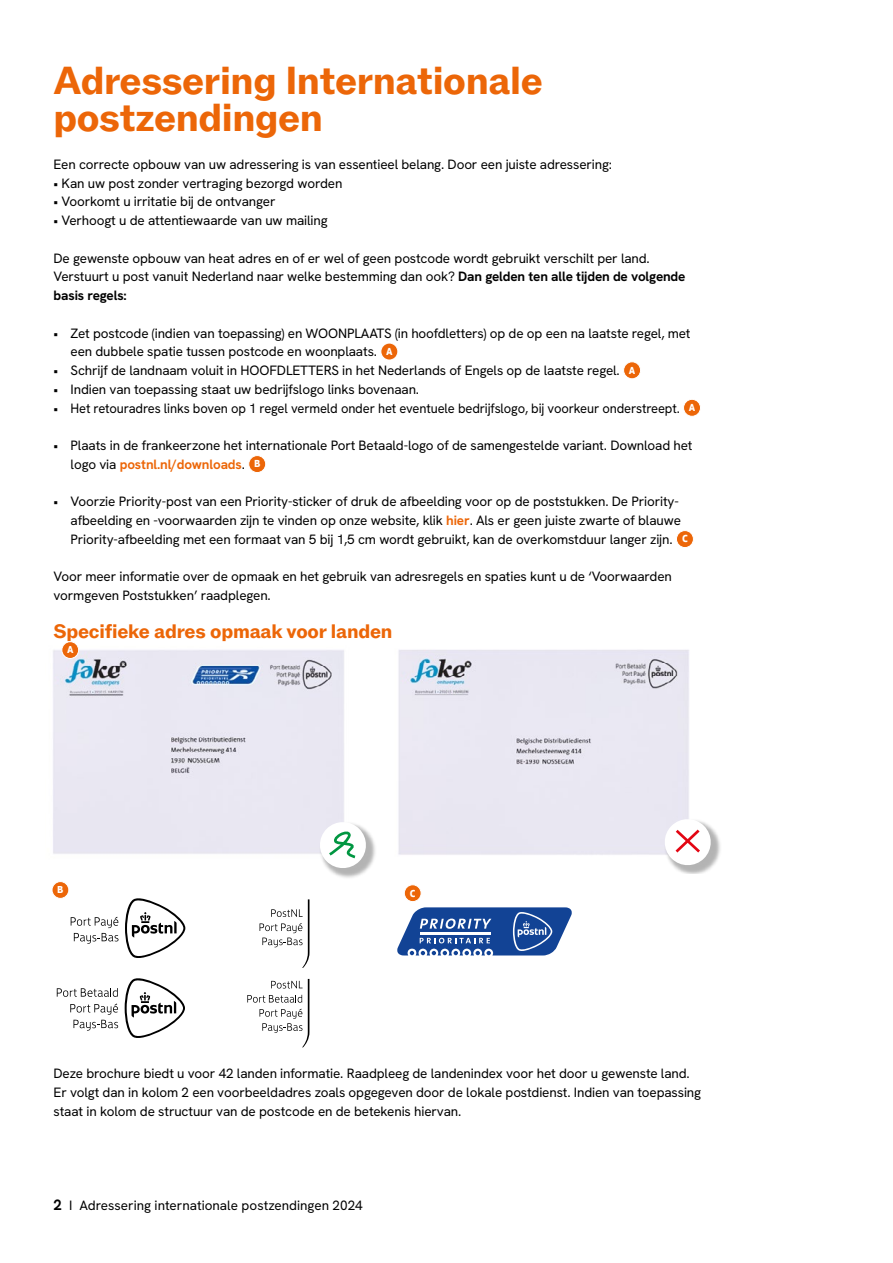
<style>
.page{position:relative;width:893px;height:1263px;background:#fff}
.page>*{position:absolute;margin:0;border:0;box-sizing:border-box;transform-origin:0 0}
.t1{font:700 39px/37.5px "ABCROM";letter-spacing:-.01em;color:#ec6608}
.t2{font:700 19.5px "ABCROM";letter-spacing:-.01em;color:#ec6608}
.t3{font:13.5px/18.8px "Hanken Grotesk";letter-spacing:-.01em;color:#000}
.t4{font:700 10.35px "Post NL";color:#fff}
.s1{font-weight:700}
.s2{font-family:"Post NL";font-weight:700;font-size:10.5px;color:#fff}
.s3{font-weight:700;color:#ec6608}
.s4{font-weight:700;font-size:15px}
</style>
<div class="page">
<div style="left:381px;top:343px;width:17px;height:17px;background:#ec6608;border-radius:50%"></div>
<div style="left:380px;top:343px;width:18px;height:18px;border:1px solid #fff;border-radius:50%"></div>
<div style="left:624px;top:362px;width:17px;height:17px;background:#ec6608;border-radius:50%"></div>
<div style="left:623px;top:361px;width:18px;height:18px;border:1px solid #fff;border-radius:50%"></div>
<div style="left:683px;top:399px;width:17px;height:17px;background:#ec6608;border-radius:50%"></div>
<div style="left:683px;top:399px;width:18px;height:18px;border:1px solid #fff;border-radius:50%"></div>
<div style="left:249px;top:456px;width:17px;height:17px;background:#ec6608;border-radius:50%"></div>
<div style="left:248px;top:455px;width:18px;height:18px;border:1px solid #fff;border-radius:50%"></div>
<div style="left:676px;top:531px;width:17px;height:17px;background:#ec6608;border-radius:50%"></div>
<div style="left:676px;top:530px;width:18px;height:18px;border:1px solid #fff;border-radius:50%"></div>
<img style="left:53px;top:643px;width:291px;height:211px">
<img style="left:317px;top:819px;width:58px;height:59px">
<svg style="left:318px;top:820px;width:50px;height:50px"></svg>
<div style="left:62px;top:642px;width:17px;height:16px;background:#ec6608;border-radius:50%"></div>
<div style="left:61px;top:641px;width:18px;height:18px;border:1px solid #fff;border-radius:50%"></div>
<img style="left:398px;top:650px;width:304px;height:237px">
<img style="left:662px;top:816px;width:58px;height:57px">
<svg style="left:662px;top:817px;width:51px;height:50px"></svg>
<svg style="left:125px;top:898px;width:60px;height:60px"></svg>
<svg style="left:71px;top:917px;width:47px;height:27px"></svg>
<svg style="left:260px;top:899px;width:49px;height:69px"></svg>
<svg style="left:125px;top:978px;width:60px;height:60px"></svg>
<svg style="left:57px;top:988px;width:61px;height:9px"></svg>
<svg style="left:70px;top:1003px;width:48px;height:27px"></svg>
<svg style="left:247px;top:979px;width:62px;height:68px"></svg>
<div style="left:52px;top:881px;width:17px;height:17px;background:#ec6608;border-radius:50%"></div>
<div style="left:52px;top:881px;width:17px;height:18px;border:1px solid #fff;border-radius:50%"></div>
<svg style="left:397px;top:907px;width:175px;height:49px"></svg>
<div style="left:404px;top:885px;width:17px;height:16px;background:#ec6608;border-radius:50%"></div>
<div style="left:404px;top:884px;width:18px;height:18px;border:1px solid #fff;border-radius:50%"></div>
<h1 class="t1" style="left:54px;top:62px;width:491px">Adressering Internationale postzendingen</h1>
<p class="t3" style="left:54px;top:154px;width:560px">Een correcte opbouw van uw adressering is van essentieel belang. Door een juiste adressering:</p>
<p class="t3" style="left:54px;top:173px;width:290px">• Kan uw post zonder vertraging bezorgd worden</p>
<p class="t3" style="left:54px;top:192px;width:223px">• Voorkomt u irritatie bij de ontvanger</p>
<p class="t3" style="left:54px;top:211px;width:276px">• Verhoogt u de attentiewaarde van uw mailing</p>
<p class="t3" style="left:54px;top:248px;width:633px">De gewenste opbouw van heat adres en of er wel of geen postcode wordt gebruikt verschilt per land.<br>Verstuurt u post vanuit Nederland naar welke bestemming dan ook? <span class="s1">Dan gelden ten alle tijden de volgende basis regels:</span></p>
<p class="t3" style="left:71px;top:323px;width:622px;text-indent:-17px">• Zet postcode (indien van toepassing) en WOONPLAATS (in hoofdletters) op de op een na laatste regel, met een dubbele spatie tussen postcode en woonplaats. <span class="s2">A</span></p>
<p class="t3" style="left:54px;top:361px;width:583px">• Schrijf de landnaam voluit in HOOFDLETTERS in het Nederlands of Engels op de laatste regel. <span class="s2">A</span></p>
<p class="t3" style="left:54px;top:379px;width:367px">• Indien van toepassing staat uw bedrijfslogo links bovenaan.</p>
<p class="t3" style="left:54px;top:398px;width:643px">• Het retouradres links boven op 1 regel vermeld onder het eventuele bedrijfslogo, bij voorkeur onderstreept. <span class="s2">A</span></p>
<p class="t3" style="left:71px;top:436px;width:623px;text-indent:-17px">• Plaats in de frankeerzone het internationale Port Betaald-logo of de samengestelde variant. Download het logo via <span class="s3">postnl.nl/downloads</span>. <span class="s2">B</span></p>
<p class="t3" style="left:71px;top:492px;width:619px;text-indent:-17px">• Voorzie Priority-post van een Priority-sticker of druk de afbeelding voor op de poststukken. De Priority&shy;afbeelding en -voorwaarden zijn te vinden op onze website, klik <span class="s3">hier</span>. Als er geen juiste zwarte of blauwe<br>Priority-afbeelding met een formaat van 5 bij 1,5 cm wordt gebruikt, kan de overkomstduur langer zijn. <span class="s2">C</span></p>
<p class="t3" style="left:54px;top:567px;width:620px">Voor meer informatie over de opmaak en het gebruik van adresregels en spaties kunt u de ‘Voorwaarden vormgeven Poststukken’ raadplegen.</p>
<h2 class="t2" style="left:54px;top:619px;width:340px">Specifieke adres opmaak voor landen</h2>
<p class="t4" style="left:67px;top:641px;width:8px">A</p>
<p class="t4" style="left:57px;top:881px;width:8px">B</p>
<p class="t4" style="left:410px;top:884px;width:7px">C</p>
<p class="t3" style="left:54px;top:1064px;width:649px">Deze brochure biedt u voor 42 landen informatie. Raadpleeg de landenindex voor het door u gewenste land.<br>Er volgt dan in kolom 2 een voorbeeldadres zoals opgegeven door de lokale postdienst. Indien van toepassing staat in kolom de structuur van de postcode en de betekenis hiervan.</p>
<p class="t3" style="left:54px;top:1195px;width:311px"><span class="s4">2</span> I Adressering internationale postzendingen 2024</p>
</div>
